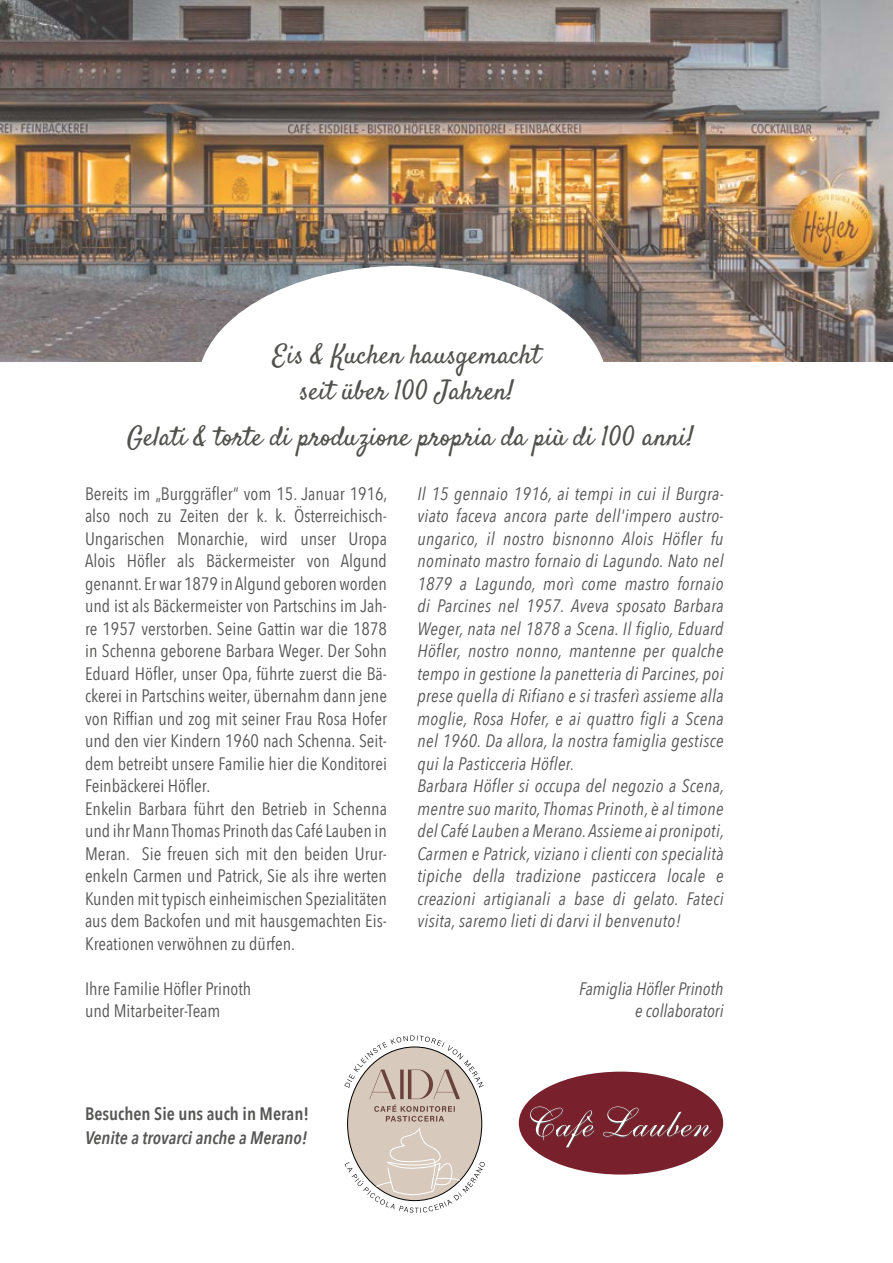
<style>
.page{position:relative;width:893px;height:1263px;background:#fff}
.page>*{position:absolute;margin:0;border:0;box-sizing:border-box;transform-origin:0 0}
.t1{font:27px/36px "Satisfy";color:#51524e;text-align:center}
.t2{font:18px/22.5px "Avenir Next Condensed";color:#565655}
.t3{font:italic 18px/22.5px "Avenir Next Condensed";letter-spacing:.02em;color:#565655}
.t4{font:italic 18px/22.5px "Avenir Next Condensed";color:#565655;text-align:right}
.t5{font:italic 600 18px "Avenir Next Condensed";color:#565655}
.t6{font:600 18px "Avenir Next Condensed";color:#565655}
</style>
<div class="page">
<img style="left:0;top:0;width:893px;height:361px">
<div style="left:198px;top:266px;width:409px;height:239px;background:#fff;border-radius:50%"></div>
<div style="left:519px;top:1071px;width:204px;height:103px;background:#78212c;border-radius:50%"></div>
<svg style="left:530px;top:1106px;width:65px;height:42px"></svg>
<svg style="left:603px;top:1106px;width:109px;height:32px"></svg>
<div style="left:348px;top:1047px;width:134px;height:153px;background:#d7cabc;border-radius:50%"></div>
<svg style="left:345px;top:1129px;width:140px;height:84px"></svg>
<svg style="left:344px;top:1035px;width:140px;height:86px"></svg>
<h1 class="t1" style="left:273px;top:339px;width:269px">Eis &amp; Kuchen hausgemacht seit über 100 Jahren!</h1>
<h1 class="t1" style="left:127px;top:421px;width:568px">Gelati &amp; torte di produzione propria da più di 100 anni!</h1>
<p class="t2" style="left:85px;top:481px;width:304px">Bereits im „Burggräfler“ vom 15. Januar 1916, also noch zu Zeiten der k. k. Österreichisch-Ungarischen Monarchie, wird unser Uropa Alois Höfler als Bäckermeister von Algund genannt. Er war 1879 in Algund geboren worden und ist als Bäckermeister von Partschins im Jah&shy;re 1957 verstorben. Seine Gattin war die 1878 in Schenna geborene Barbara Weger. Der Sohn Eduard Höfler, unser Opa, führte zuerst die Bä&shy;ckerei in Partschins weiter, übernahm dann jene von Riffian und zog mit seiner Frau Rosa Hofer und den vier Kindern 1960 nach Schenna. Seit&shy;dem betreibt unsere Familie hier die Konditorei Feinbäckerei Höfler.<br>Enkelin Barbara führt den Betrieb in Schenna und ihr Mann Thomas Prinoth das Café Lauben in Meran. Sie freuen sich mit den beiden Urur&shy;enkeln Carmen und Patrick, Sie als ihre werten Kunden mit typisch einheimischen Spezialitäten aus dem Backofen und mit hausgemachten Eis-Kreationen verwöhnen zu dürfen.</p>
<p class="t2" style="left:85px;top:976px;width:168px">Ihre Familie Höfler Prinoth und Mitarbeiter-Team</p>
<p class="t3" style="left:417px;top:482px;width:308px">Il 15 gennaio 1916, ai tempi in cui il Burgra&shy;viato faceva ancora parte dell'impero austro&shy;ungarico, il nostro bisnonno Alois Höfler fu nominato mastro fornaio di Lagundo. Nato nel 1879 a Lagundo, morì come mastro fornaio di Parcines nel 1957. Aveva sposato Barbara Weger, nata nel 1878 a Scena. Il figlio, Eduard Höfler, nostro nonno, mantenne per qualche tempo in gestione la panetteria di Parcines, poi prese quella di Rifiano e si trasferì assieme alla moglie, Rosa Hofer, e ai quattro figli a Scena nel 1960. Da allora, la nostra famiglia gestisce qui la Pasticceria Höfler.<br>Barbara Höfler si occupa del negozio a Scena, mentre suo marito, Thomas Prinoth, è al timone del Café Lauben a Merano. Assieme ai pronipoti, Carmen e Patrick, viziano i clienti con specialità tipiche della tradizione pasticcera locale e creazioni artigianali a base di gelato. Fateci visita, saremo lieti di darvi il benvenuto!</p>
<p class="t4" style="left:579px;top:977px;width:146px">Famiglia Höfler Prinoth e collaboratori</p>
<p class="t6" style="left:85px;top:1098px;width:226px">Besuchen Sie uns auch in Meran!</p>
<p class="t5" style="left:85px;top:1127px;width:224px">Venite a trovarci anche a Merano!</p>
</div>
